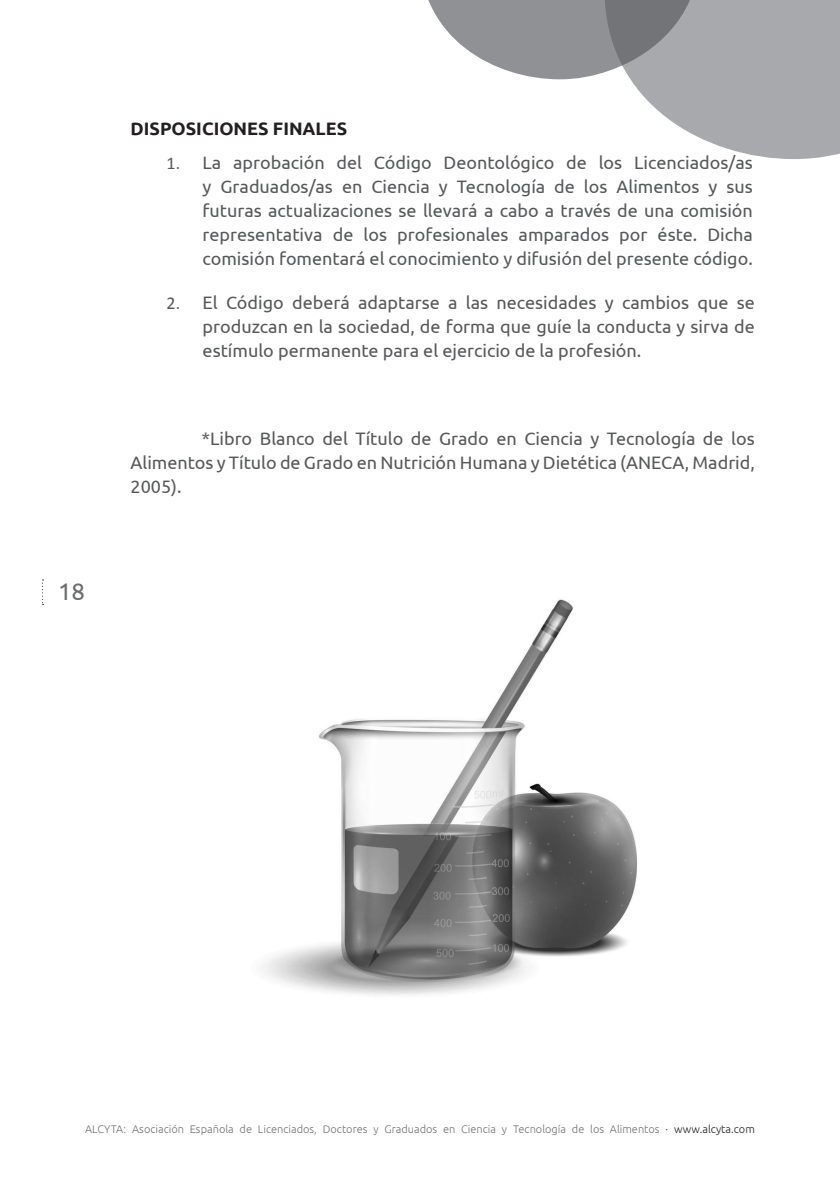
<style>
.page{position:relative;width:840px;height:1191px;background:#fff}
.page>*{position:absolute;margin:0;border:0;box-sizing:border-box;transform-origin:0 0}
.t1{font:24px "Ubuntu";color:#6c6d70}
.t2{font:18px/24px "Ubuntu";color:#57585a;text-align:justify}
.t3{font:700 18px "Ubuntu";color:#231f20}
.t4{font:300 11px "Ubuntu";color:#717275}
.s1{font-family:"Calibri"}
.s2{color:#231f20}
</style>
<div class="page">
<svg style="left:428px;top:0;width:411px;height:159px"></svg>
<svg style="left:42px;top:579px;width:2px;height:26px"></svg>
<img style="left:262px;top:599px;width:375px;height:396px">
<p class="t3" style="left:130px;top:117px;width:218px">DISPOSICIONES FINALES</p>
<p class="t2" style="left:202px;top:150px;width:551px;text-indent:-36px"><span class="s1">1.</span> La aprobación del Código Deontológico de los Licenciados/as y Graduados/as en Ciencia y Tecnología de los Alimentos y sus futuras actualizaciones se llevará a cabo a través de una comisión representativa de los profesionales amparados por éste. Dicha comisión fomentará el conocimiento y difusión del presente código.</p>
<p class="t2" style="left:202px;top:290px;width:553px;text-indent:-36px"><span class="s1">2.</span> El Código deberá adaptarse a las necesidades y cambios que se produzcan en la sociedad, de forma que guíe la conducta y sirva de estímulo permanente para el ejercicio de la profesión.</p>
<h1 class="t1" style="left:58px;top:577px;width:29px">18</h1>
<p class="t2" style="left:130px;top:426px;width:625px;text-indent:71px">*Libro Blanco del Título de Grado en Ciencia y Tecnología de los Alimentos y Título de Grado en Nutrición Humana y Dietética (ANECA, Madrid, 2005).</p>
<p class="t4" style="left:85px;top:1122px;width:670px">ALCYTA: Asociación Española de Licenciados, Doctores y Graduados en Ciencia y Tecnología de los Alimentos <span class="s2">· www.alcyta.com</span></p>
</div>
